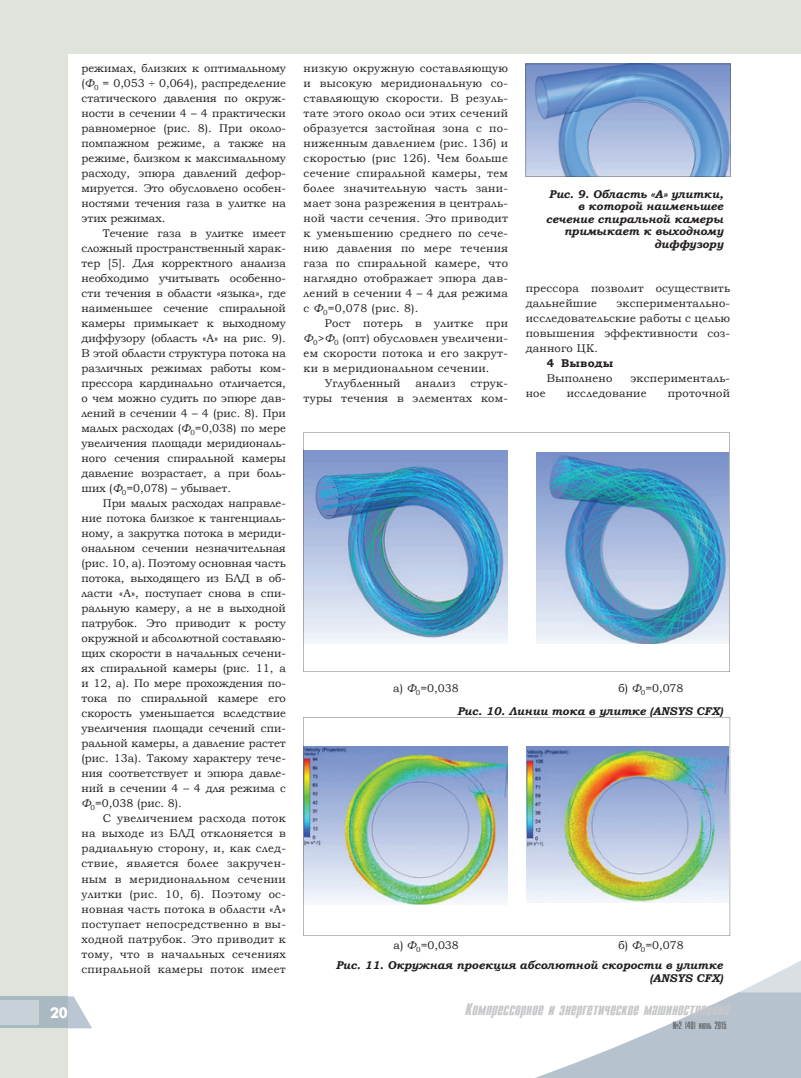
<style>
.page{position:relative;width:801px;height:1078px;background:#fff}
.page>*{position:absolute;margin:0;border:0;box-sizing:border-box;transform-origin:0 0}
.t1{font:700 15px "Ukrainian Futuris";color:#fff}
.t2{font:italic 700 13.75px "Ukrainian Compact";color:#c7c8ca}
.t3{font:11.25px/15px "Bookman Old Style";letter-spacing:.02em;color:#231f20;text-align:justify}
.t4{font:italic 700 11.25px/12.5px "Bookman Old Style";color:#231f20;text-align:right}
.t5{font:700 11.25px "Bookman Old Style";letter-spacing:.02em;color:#231f20}
.t6{font:8.75px "Ukrainian Compact";color:#6c6d70}
.s1{font-style:italic}
</style>
<div class="page">
<div style="left:0;top:0;width:801px;height:53px;background:#dee3db"></div>
<div style="left:0;top:0;width:67px;height:1077px;background:#dee3db"></div>
<svg style="left:538px;top:1012px;width:263px;height:65px"></svg>
<svg style="left:530px;top:671px;width:271px;height:341px"></svg>
<svg style="left:67px;top:996px;width:25px;height:32px"></svg>
<div style="left:0;top:996px;width:67px;height:32px;background:#a9b9c2"></div>
<div style="left:0;top:999px;width:39px;height:25px;background:#c8d1d8"></div>
<svg style="left:526px;top:64px;width:204px;height:113px"></svg>
<img style="left:303px;top:432px;width:427px;height:239px">
<img style="left:536px;top:453px;width:192px;height:190px">
<svg style="left:303px;top:717px;width:427px;height:218px"></svg>
<img style="left:527px;top:746px;width:202px;height:156px">
<p class="t3" style="left:81px;top:61px;width:206px">режимах, близких к оптимальному (<span class="s1">Ф</span><sub>0</sub> = 0,053 ÷ 0,064), распределение статического давления по окруж&shy;ности в сечении 4 – 4 практически равномерное (рис. 8). При около&shy;помпажном режиме, а также на режиме, близком к максимальному расходу, эпюра давлений дефор&shy;мируется. Это обусловлено особен&shy;ностями течения газа в улитке на этих режимах.</p>
<p class="t3" style="left:81px;top:226px;width:206px;text-indent:21px">Течение газа в улитке имеет сложный пространственный харак&shy;тер [5]. Для корректного анализа необходимо учитывать особенно&shy;сти течения в области «языка», где наименьшее сечение спиральной камеры примыкает к выходному диффузору (область «А» на рис. 9).<br>В этой области структура потока на различных режимах работы ком&shy;прессора кардинально отличается, о чем можно судить по эпюре дав&shy;лений в сечении 4 – 4 (рис. 8). При малых расходах (<span class="s1">Ф</span><sub>0</sub>=0,038) по мере увеличения площади меридиональ&shy;ного сечения спиральной камеры давление возрастает, а при боль&shy;ших (<span class="s1">Ф</span><sub>0</sub>=0,078) – убывает.</p>
<p class="t3" style="left:81px;top:496px;width:206px;text-indent:21px">При малых расходах направле&shy;ние потока близкое к тангенциаль&shy;ному, а закрутка потока в мериди&shy;ональном сечении незначительная (рис. 10, а). Поэтому основная часть потока, выходящего из БЛД в об&shy;ласти «А», поступает снова в спи&shy;ральную камеру, а не в выходной патрубок. Это приводит к росту окружной и абсолютной составляю&shy;щих скорости в начальных сечени&shy;ях спиральной камеры (рис. 11, а и 12, а). По мере прохождения по&shy;тока по спиральной камере его скорость уменьшается вследствие увеличения площади сечений спи&shy;ральной камеры, а давление растет (рис. 13а). Такому характеру тече&shy;ния соответствует и эпюра давле&shy;ний в сечении 4 – 4 для режима с <span class="s1">Ф</span><sub>0</sub>=0,038 (рис. 8).</p>
<p class="t3" style="left:81px;top:811px;width:206px;text-indent:21px">С увеличением расхода поток на выходе из БЛД отклоняется в радиальную сторону, и, как след&shy;ствие, является более закручен&shy;ным в меридиональном сечении улитки (рис. 10, б). Поэтому ос&shy;новная часть потока в области «А» поступает непосредственно в вы&shy;ходной патрубок. Это приводит к тому, что в начальных сечениях спиральной камеры поток имеет</p>
<p class="t3" style="left:304px;top:61px;width:206px">низкую окружную составляющую и высокую меридиональную со&shy;ставляющую скорости. В резуль&shy;тате этого около оси этих сечений образуется застойная зона с по&shy;ниженным давлением (рис. 13б) и скоростью (рис 12б). Чем больше сечение спиральной камеры, тем более значительную часть зани&shy;мает зона разрежения в централь&shy;ной части сечения. Это приводит к уменьшению среднего по сече&shy;нию давления по мере течения газа по спиральной камере, что наглядно отображает эпюра дав&shy;лений в сечении 4 – 4 для режима с <span class="s1">Ф</span><sub>0</sub>=0,078 (рис. 8).</p>
<p class="t3" style="left:325px;top:316px;width:185px">Рост потерь в улитке при</p>
<p class="t3" style="left:304px;top:331px;width:206px"><span class="s1">Ф</span><sub>0</sub>&gt;<span class="s1">Ф</span><sub>0</sub> (опт) обусловлен увеличени-</p>
<p class="t3" style="left:304px;top:346px;width:206px">ем скорости потока и его закрут-</p>
<p class="t3" style="left:304px;top:361px;width:187px">ки в меридиональном сечении.</p>
<p class="t3" style="left:325px;top:376px;width:77px">Углубленный</p>
<p class="t3" style="left:415px;top:376px;width:41px">анализ</p>
<p class="t3" style="left:304px;top:376px;width:206px;text-align:right">струк-<br>туры течения в элементах ком-</p>
<p class="t4" style="left:546px;top:187px;width:179px">Рис. 9. Область «А» улитки, в которой наименьшее сечение спиральной камеры примыкает к выходному диффузору</p>
<p class="t3" style="left:526px;top:280px;width:206px">прессора позволит осуществить дальнейшие</p>
<p class="t3" style="left:526px;top:295px;width:206px;text-indent:91px">экспериментально&shy;исследовательские работы с целью повышения эффективности соз&shy;данного ЦК.</p>
<p class="t5" style="left:547px;top:355px;width:68px">4 Выводы</p>
<p class="t3" style="left:547px;top:370px;width:67px">Выполнено</p>
<p class="t3" style="left:630px;top:370px;width:101px">эксперименталь-</p>
<p class="t3" style="left:526px;top:385px;width:21px">ное</p>
<p class="t3" style="left:567px;top:385px;width:81px">исследование</p>
<p class="t3" style="left:668px;top:385px;width:64px">проточной</p>
<p class="t3" style="left:393px;top:681px;width:67px">а) <span class="s1">Ф</span><sub>0</sub>=0,038</p>
<p class="t3" style="left:618px;top:681px;width:67px">б) <span class="s1">Ф</span><sub>0</sub>=0,078</p>
<p class="t4" style="left:457px;top:704px;width:267px">Рис. 10. Линии тока в улитке (ANSYS CFX)</p>
<p class="t3" style="left:393px;top:937px;width:67px">а) <span class="s1">Ф</span><sub>0</sub>=0,038</p>
<p class="t3" style="left:618px;top:937px;width:67px">б) <span class="s1">Ф</span><sub>0</sub>=0,078</p>
<p class="t4" style="left:336px;top:958px;width:388px">Рис. 11. Окружная проекция абсолютной скорости в улитке (ANSYS CFX)</p>
<h1 class="t1" style="left:50px;top:1004px;width:19px">20</h1>
<p class="t2" style="left:465px;top:999px;width:266px">Компрессорное и энергетическое машиностроение</p>
<p class="t6" style="left:673px;top:1019px;width:56px">№2 (40) июнь 2015</p>
</div>
